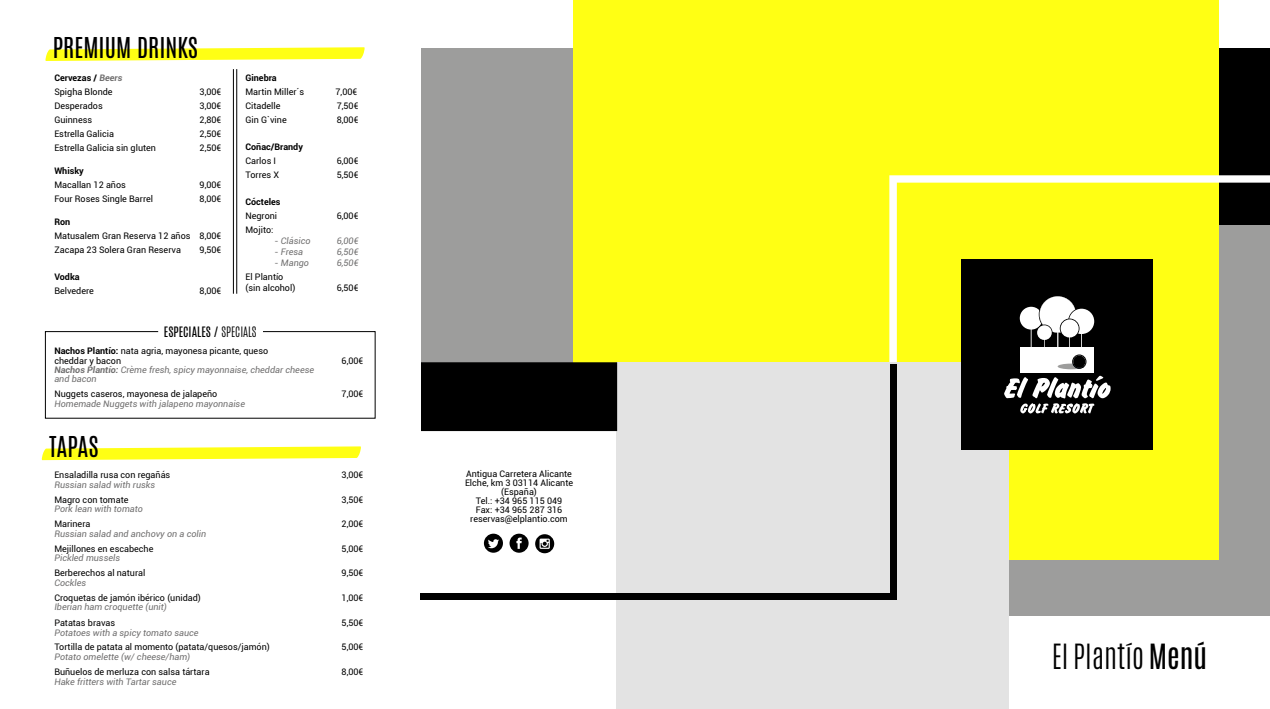
<style>
.page{position:relative;width:1270px;height:709px;background:#fff}
.page>*{position:absolute;margin:0;border:0;box-sizing:border-box;transform-origin:0 0}
.t1{font:300 29px "Antonio";color:#000}
.t2{font:24px "Antonio";color:#000}
.t3{font:12px "Antonio";color:#000}
.t4{font:9px/9px "Roboto";color:#000}
.t5{font:italic 9px/9px "Roboto";color:#706f6f}
.t6{font:700 9px "Roboto";color:#000}
.s1{font-weight:700}
.s2{font-weight:700;font-style:italic;color:#706f6f}
.s3{font-weight:300}
.s4{font-weight:400}
</style>
<div class="page">
<div style="left:421px;top:48px;width:153px;height:315px;background:#9d9d9c"></div>
<div style="left:574px;top:0;width:280px;height:366px;background:#ffff14"></div>
<hr style="left:236px;top:69px;width:1px;height:225px;background:#000">
<hr style="left:233px;top:69px;width:1px;height:225px;background:#000">
<div style="left:1219px;top:48px;width:51px;height:562px;background:#000"></div>
<div style="left:939px;top:226px;width:331px;height:390px;background:#9d9d9c"></div>
<div style="left:845px;top:0;width:374px;height:559px;background:#ffff14"></div>
<svg style="left:889px;top:175px;width:381px;height:187px"></svg>
<div style="left:616px;top:362px;width:393px;height:347px;background:#e3e3e3"></div>
<div style="left:890px;top:364px;width:7px;height:235px;background:#000"></div>
<div style="left:420px;top:592px;width:477px;height:7px;background:#000"></div>
<div style="left:510px;top:533px;width:19px;height:19px;background:#000;border-radius:50%"></div>
<svg style="left:516px;top:537px;width:6px;height:12px"></svg>
<svg style="left:484px;top:533px;width:19px;height:19px"></svg>
<svg style="left:488px;top:539px;width:11px;height:9px"></svg>
<svg style="left:535px;top:534px;width:19px;height:19px"></svg>
<svg style="left:540px;top:538px;width:10px;height:11px"></svg>
<div style="left:421px;top:363px;width:196px;height:67px;background:#000"></div>
<div style="left:421px;top:362px;width:196px;height:69px;border:1px solid #000"></div>
<div style="left:962px;top:259px;width:191px;height:190px;background:#000"></div>
<div style="left:1020px;top:307px;width:22px;height:22px;background:#fff;border-radius:11px"></div>
<svg style="left:1068px;top:308px;width:27px;height:27px"></svg>
<div style="left:1069px;top:309px;width:25px;height:25px;background:#fff;border-radius:13px"></div>
<svg style="left:1037px;top:325px;width:15px;height:15px"></svg>
<svg style="left:1004px;top:376px;width:107px;height:37px"></svg>
<div style="left:1020px;top:347px;width:74px;height:25px;background:#fff"></div>
<svg style="left:1039px;top:296px;width:47px;height:73px"></svg>
<div style="left:1073px;top:355px;width:12px;height:13px;background:#000;border-radius:50%"></div>
<svg style="left:41px;top:446px;width:320px;height:14px"></svg>
<svg style="left:45px;top:47px;width:320px;height:14px"></svg>
<svg style="left:45px;top:331px;width:331px;height:88px"></svg>
<h2 class="t2" style="left:53px;top:30px;width:147px">PREMIUM DRINKS</h2>
<p class="t4" style="left:54px;top:70px;width:70px;line-height:14px"><span class="s1">Cervezas /</span> <span class="s2">Beers<br></span>Spigha Blonde</p>
<p class="t4" style="left:200px;top:87px;width:23px">3,00€</p>
<p class="t4" style="left:54px;top:101px;width:50px">Desperados</p>
<p class="t4" style="left:200px;top:101px;width:23px">3,00€</p>
<p class="t4" style="left:54px;top:115px;width:39px">Guinness</p>
<p class="t4" style="left:200px;top:115px;width:23px">2,80€</p>
<p class="t4" style="left:54px;top:129px;width:61px">Estrella Galicia</p>
<p class="t4" style="left:200px;top:129px;width:23px">2,50€</p>
<p class="t4" style="left:54px;top:143px;width:103px">Estrella Galicia sin gluten</p>
<p class="t4" style="left:200px;top:143px;width:23px">2,50€</p>
<p class="t6" style="left:54px;top:164px;width:31px">Whisky</p>
<p class="t4" style="left:54px;top:180px;width:73px">Macallan 12 años</p>
<p class="t4" style="left:200px;top:180px;width:23px">9,00€</p>
<p class="t4" style="left:54px;top:194px;width:100px">Four Roses Single Barrel</p>
<p class="t4" style="left:200px;top:194px;width:23px">8,00€</p>
<p class="t6" style="left:54px;top:215px;width:17px">Ron</p>
<p class="t4" style="left:54px;top:228px;width:168px;line-height:14px">Matusalem Gran Reserva 12 años 8,00€<br>Zacapa 23 Solera Gran Reserva</p>
<p class="t4" style="left:200px;top:245px;width:23px">9,50€</p>
<p class="t6" style="left:54px;top:270px;width:27px">Vodka</p>
<p class="t4" style="left:54px;top:286px;width:41px">Belvedere</p>
<p class="t4" style="left:200px;top:286px;width:23px">8,00€</p>
<p class="t6" style="left:245px;top:71px;width:33px">Ginebra</p>
<p class="t4" style="left:245px;top:86px;width:60px">Martin Miller´s</p>
<p class="t4" style="left:336px;top:86px;width:23px">7,00€</p>
<p class="t4" style="left:245px;top:100px;width:37px">Citadelle</p>
<p class="t4" style="left:337px;top:100px;width:23px">7,50€</p>
<p class="t4" style="left:245px;top:114px;width:43px">Gin G`vine</p>
<p class="t4" style="left:337px;top:114px;width:23px">8,00€</p>
<p class="t6" style="left:245px;top:140px;width:59px">Coñac/Brandy</p>
<p class="t4" style="left:245px;top:155px;width:32px">Carlos I</p>
<p class="t4" style="left:337px;top:155px;width:23px">6,00€</p>
<p class="t4" style="left:245px;top:169px;width:35px">Torres X</p>
<p class="t4" style="left:337px;top:169px;width:23px">5,50€</p>
<p class="t6" style="left:245px;top:195px;width:37px">Cócteles</p>
<p class="t4" style="left:245px;top:210px;width:33px">Negroni</p>
<p class="t4" style="left:337px;top:210px;width:23px">6,00€</p>
<p class="t4" style="left:245px;top:224px;width:29px">Mojito:</p>
<p class="t5" style="left:275px;top:235px;width:38px">- Clásico</p>
<p class="t5" style="left:337px;top:235px;width:23px">6,00€</p>
<p class="t5" style="left:275px;top:246px;width:30px">- Fresa</p>
<p class="t5" style="left:337px;top:246px;width:23px">6,50€</p>
<p class="t5" style="left:275px;top:257px;width:36px">- Mango</p>
<p class="t5" style="left:337px;top:257px;width:23px">6,50€</p>
<p class="t4" style="left:245px;top:270px;width:51px;line-height:11px">El Plantío (sin alcohol)</p>
<p class="t4" style="left:337px;top:282px;width:23px">6,50€</p>
<h3 class="t3" style="left:164px;top:322px;width:94px">ESPECIALES / <span class="s3">SPECIALS</span></h3>
<p class="t4" style="left:54px;top:345px;width:215px;line-height:9.6px"><span class="s1">Nachos Plantío:</span> nata agria, mayonesa picante, queso cheddar y bacon</p>
<p class="t4" style="left:342px;top:355px;width:23px">6,00€</p>
<p class="t5" style="left:54px;top:365px;width:261px"><span class="s1">Nachos Plantío:</span> Crème fresh, spicy mayonnaise, cheddar cheese and bacon</p>
<p class="t4" style="left:54px;top:389px;width:164px">Nuggets caseros, mayonesa de jalapeño</p>
<p class="t4" style="left:342px;top:389px;width:23px">7,00€</p>
<p class="t5" style="left:54px;top:399px;width:192px">Homemade Nuggets with jalapeno mayonnaise</p>
<h2 class="t2" style="left:49px;top:429px;width:51px">TAPAS</h2>
<p class="t4" style="left:54px;top:470px;width:117px">Ensaladilla rusa con regañás</p>
<p class="t4" style="left:342px;top:470px;width:23px">3,00€</p>
<p class="t5" style="left:54px;top:480px;width:102px">Russian salad with rusks</p>
<p class="t4" style="left:54px;top:494px;width:76px">Magro con tomate</p>
<p class="t4" style="left:342px;top:494px;width:23px">3,50€</p>
<p class="t5" style="left:54px;top:504px;width:90px">Pork lean with tomato</p>
<p class="t4" style="left:54px;top:519px;width:38px">Marinera</p>
<p class="t4" style="left:342px;top:519px;width:23px">2,00€</p>
<p class="t5" style="left:54px;top:529px;width:153px">Russian salad and anchovy on a colin</p>
<p class="t4" style="left:54px;top:543px;width:101px">Mejillones en escabeche</p>
<p class="t4" style="left:342px;top:543px;width:23px">5,00€</p>
<p class="t5" style="left:54px;top:553px;width:67px">Pickled mussels</p>
<p class="t4" style="left:54px;top:568px;width:93px">Berberechos al natural</p>
<p class="t4" style="left:342px;top:568px;width:23px">9,50€</p>
<p class="t5" style="left:54px;top:578px;width:33px">Cockles</p>
<p class="t4" style="left:54px;top:592px;width:148px">Croquetas de jamón ibérico (unidad)</p>
<p class="t4" style="left:342px;top:592px;width:23px">1,00€</p>
<p class="t5" style="left:54px;top:602px;width:114px">Iberian ham croquette (unit)</p>
<p class="t4" style="left:54px;top:617px;width:62px">Patatas bravas</p>
<p class="t4" style="left:342px;top:617px;width:23px">5,50€</p>
<p class="t5" style="left:54px;top:627px;width:146px">Potatoes with a spicy tomato sauce</p>
<p class="t4" style="left:54px;top:642px;width:217px">Tortilla de patata al momento (patata/quesos/jamón)</p>
<p class="t4" style="left:342px;top:642px;width:23px">5,00€</p>
<p class="t5" style="left:54px;top:652px;width:137px">Potato omelette (w/ cheese/ham)</p>
<p class="t4" style="left:54px;top:666px;width:157px">Buñuelos de merluza con salsa tártara</p>
<p class="t4" style="left:342px;top:666px;width:23px">8,00€</p>
<p class="t5" style="left:54px;top:676px;width:124px">Hake fritters with Tartar sauce</p>
<p class="t4" style="left:465px;top:469px;width:110px;text-align:center">Antigua Carretera Alicante<br>Elche, km 3 03114 Alicante (España)<br>Tel.: +34 965 115 049<br>Fax: +34 965 287 316 reservas@elplantio.com</p>
<h1 class="t1" style="left:1052px;top:636px;width:157px">El Plantío <span class="s4">Menú</span></h1>
</div>
